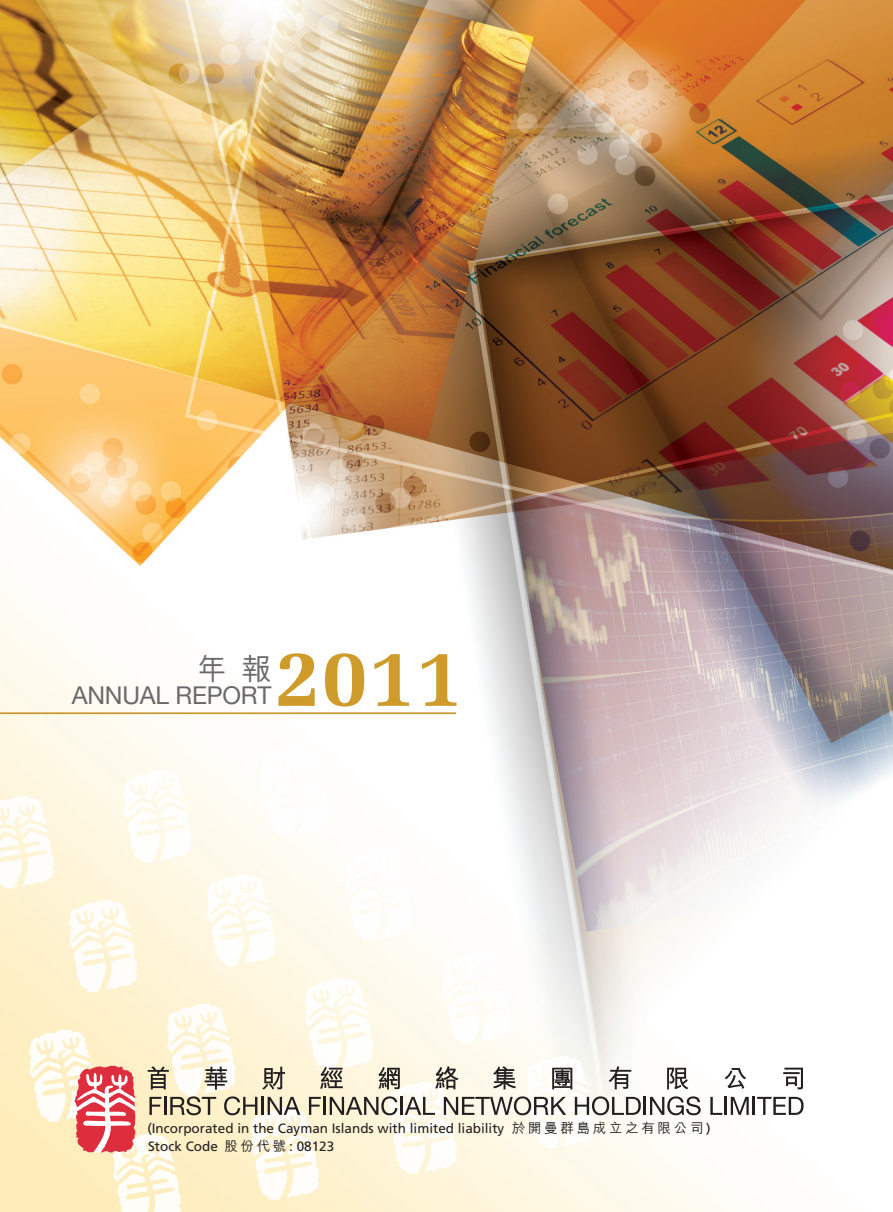
<style>
.page{position:relative;width:893px;height:1212px;background:#fff}
.page>*{position:absolute;margin:0;border:0;box-sizing:border-box;transform-origin:0 0}
.t1{font:700 82.5px "Melior LT Std";color:#cf9b2a}
.t2{font:500 30px "M Hei HK";color:#69696c}
.t3{font:24.45px "Helvetica Neue";letter-spacing:-.01em;color:#69696c}
.t4{font:13.5px "Frutiger LT Std";color:#231f20}
.s1{font-family:"M Hei HK";font-weight:500}
</style>
<div class="page">
<img style="left:701px;top:0;width:192px;height:1212px">
<svg style="left:710px;top:1097px;width:12px;height:18px"></svg>
<hr style="left:724px;top:1097px;width:3px;height:18px;background:#231f20">
<svg style="left:731px;top:1097px;width:73px;height:18px"></svg>
<svg style="left:725px;top:1068px;width:21px;height:21px"></svg>
<svg style="left:783px;top:1067px;width:20px;height:22px"></svg>
<img style="left:0;top:0;width:701px;height:1212px">
<h1 class="t1" style="left:274px;top:628px;width:190px">2011</h1>
<h2 class="t2" style="left:197px;top:647px;width:76px">年 報</h2>
<h3 class="t3" style="left:72px;top:681px;width:201px">ANNUAL REPORT</h3>
<p class="t4" style="left:147px;top:1120px;width:565px">(Incorporated in the Cayman Islands with limited liability <span class="s1">於開曼群島成立之有限公司</span> )</p>
<p class="t4" style="left:148px;top:1138px;width:187px">Stock Code <span class="s1">股份代號</span> : 08123</p>
</div>
